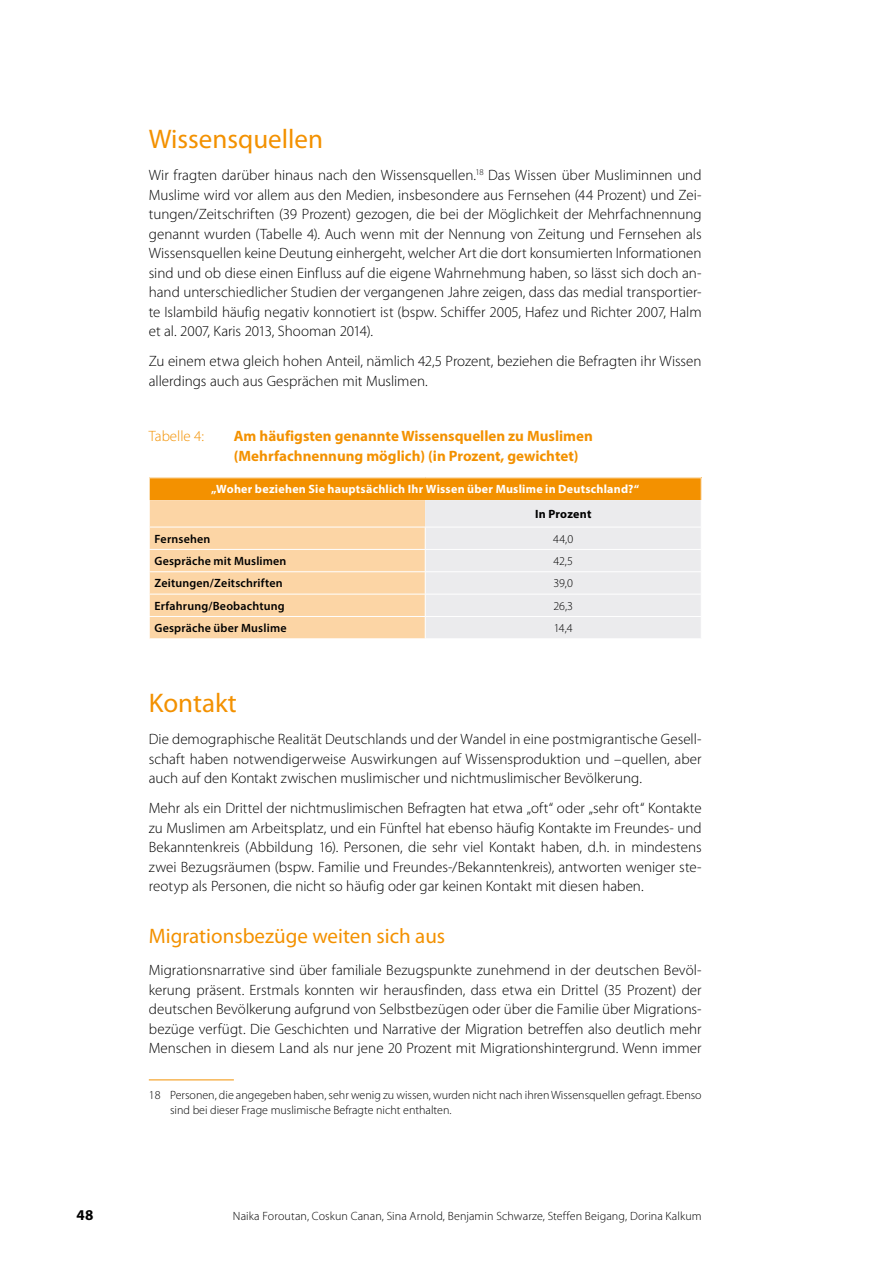
<style>
.page{position:relative;width:893px;height:1263px;background:#fff}
.page>*{position:absolute;margin:0;border:0;box-sizing:border-box;transform-origin:0 0}
.t1{font:27px "Myriad Pro";color:#f39100}
.t2{font:21px "Myriad Pro";color:#f39100}
.t3{font:300 15px/19.5px "Myriad Pro";color:#000;text-align:justify}
.t4{font:700 15px/19.5px "Myriad Pro";color:#f39100}
.t5{font:300 15px "Myriad Pro";color:#f39100}
.t6{font:700 15px "Myriad Pro";color:#000}
.t7{font:300 12px/15px "Myriad Pro";color:#000}
.t8{font:600 12px "Myriad Pro";letter-spacing:.015em;color:#000}
.t9{font:700 12px "Myriad Pro";letter-spacing:.02em;color:#fff}
.t10{font:700 12px "Myriad Pro";letter-spacing:.02em;color:#000}
</style>
<div class="page">
<svg style="left:149px;top:478px;width:553px;height:161px;background:#f3d6b0"></svg>
<hr style="left:425px;top:638px;width:277px;height:1px;background:#fff">
<hr style="left:149px;top:1079px;width:85px;height:1px;background:#f39100">
<h1 class="t1" style="left:149px;top:122px;width:176px">Wissensquellen</h1>
<p class="t3" style="left:149px;top:166px;width:554px">Wir fragten darüber hinaus nach den Wissensquellen.<sup>18</sup> Das Wissen über Musliminnen und Muslime wird vor allem aus den Medien, insbesondere aus Fernsehen (44 Prozent) und Zei&shy;tungen/Zeitschriften (39 Prozent) gezogen, die bei der Möglichkeit der Mehrfachnennung genannt wurden (Tabelle 4). Auch wenn mit der Nennung von Zeitung und Fernsehen als Wissensquellen keine Deutung einhergeht, welcher Art die dort konsumierten Informationen sind und ob diese einen Einfluss auf die eigene Wahrnehmung haben, so lässt sich doch an&shy;hand unterschiedlicher Studien der vergangenen Jahre zeigen, dass das medial transportier&shy;te Islambild häufig negativ konnotiert ist (bspw. Schiffer 2005, Hafez und Richter 2007, Halm et al. 2007, Karis 2013, Shooman 2014).</p>
<p class="t3" style="left:149px;top:352px;width:554px">Zu einem etwa gleich hohen Anteil, nämlich 42,5 Prozent, beziehen die Befragten ihr Wissen allerdings auch aus Gesprächen mit Muslimen.</p>
<p class="t5" style="left:149px;top:428px;width:57px">Tabelle 4:</p>
<p class="t4" style="left:234px;top:426px;width:360px">Am häufigsten genannte Wissensquellen zu Muslimen (Mehrfachnennung möglich) (in Prozent, gewichtet)</p>
<p class="t9" style="left:211px;top:482px;width:430px">„Woher beziehen Sie hauptsächlich Ihr Wissen über Muslime in Deutschland?“</p>
<p class="t10" style="left:535px;top:506px;width:58px">In Prozent</p>
<p class="t8" style="left:154px;top:531px;width:58px">Fernsehen</p>
<p class="t7" style="left:553px;top:531px;width:22px">44,0</p>
<p class="t8" style="left:154px;top:553px;width:134px">Gespräche mit Muslimen</p>
<p class="t7" style="left:553px;top:554px;width:21px">42,5</p>
<p class="t8" style="left:154px;top:576px;width:130px">Zeitungen/Zeitschriften</p>
<p class="t7" style="left:554px;top:576px;width:21px">39,0</p>
<p class="t8" style="left:154px;top:598px;width:132px">Erfahrung/Beobachtung</p>
<p class="t7" style="left:553px;top:598px;width:21px">26,3</p>
<p class="t8" style="left:154px;top:620px;width:134px">Gespräche über Muslime</p>
<p class="t7" style="left:554px;top:621px;width:21px">14,4</p>
<h1 class="t1" style="left:149px;top:686px;width:89px">Kontakt</h1>
<p class="t3" style="left:149px;top:730px;width:554px">Die demographische Realität Deutschlands und der Wandel in eine postmigrantische Gesell&shy;schaft haben notwendigerweise Auswirkungen auf Wissensproduktion und –quellen, aber auch auf den Kontakt zwischen muslimischer und nichtmuslimischer Bevölkerung.</p>
<p class="t3" style="left:149px;top:799px;width:554px">Mehr als ein Drittel der nichtmuslimischen Befragten hat etwa „oft“ oder „sehr oft“ Kontakte zu Muslimen am Arbeitsplatz, und ein Fünftel hat ebenso häufig Kontakte im Freundes- und Bekanntenkreis (Abbildung 16). Personen, die sehr viel Kontakt haben, d.h. in mindestens zwei Bezugsräumen (bspw. Familie und Freundes-/Bekanntenkreis), antworten weniger ste&shy;reotyp als Personen, die nicht so häufig oder gar keinen Kontakt mit diesen haben.</p>
<h2 class="t2" style="left:149px;top:923px;width:298px">Migrationsbezüge weiten sich aus</h2>
<p class="t3" style="left:149px;top:961px;width:554px">Migrationsnarrative sind über familiale Bezugspunkte zunehmend in der deutschen Bevöl&shy;kerung präsent. Erstmals konnten wir herausfinden, dass etwa ein Drittel (35 Prozent) der deutschen Bevölkerung aufgrund von Selbstbezügen oder über die Familie über Migrations&shy;bezüge verfügt. Die Geschichten und Narrative der Migration betreffen also deutlich mehr Menschen in diesem Land als nur jene 20 Prozent mit Migrationshintergrund. Wenn immer</p>
<p class="t7" style="left:170px;top:1088px;width:533px;text-indent:-21px">18 Personen, die angegeben haben, sehr wenig zu wissen, wurden nicht nach ihren Wissensquellen gefragt. Ebenso sind bei dieser Frage muslimische Befragte nicht enthalten.</p>
<p class="t6" style="left:77px;top:1205px;width:18px">48</p>
<p class="t7" style="left:233px;top:1209px;width:470px">Naika Foroutan, Coskun Canan, Sina Arnold, Benjamin Schwarze, Steffen Beigang, Dorina Kalkum</p>
</div>
